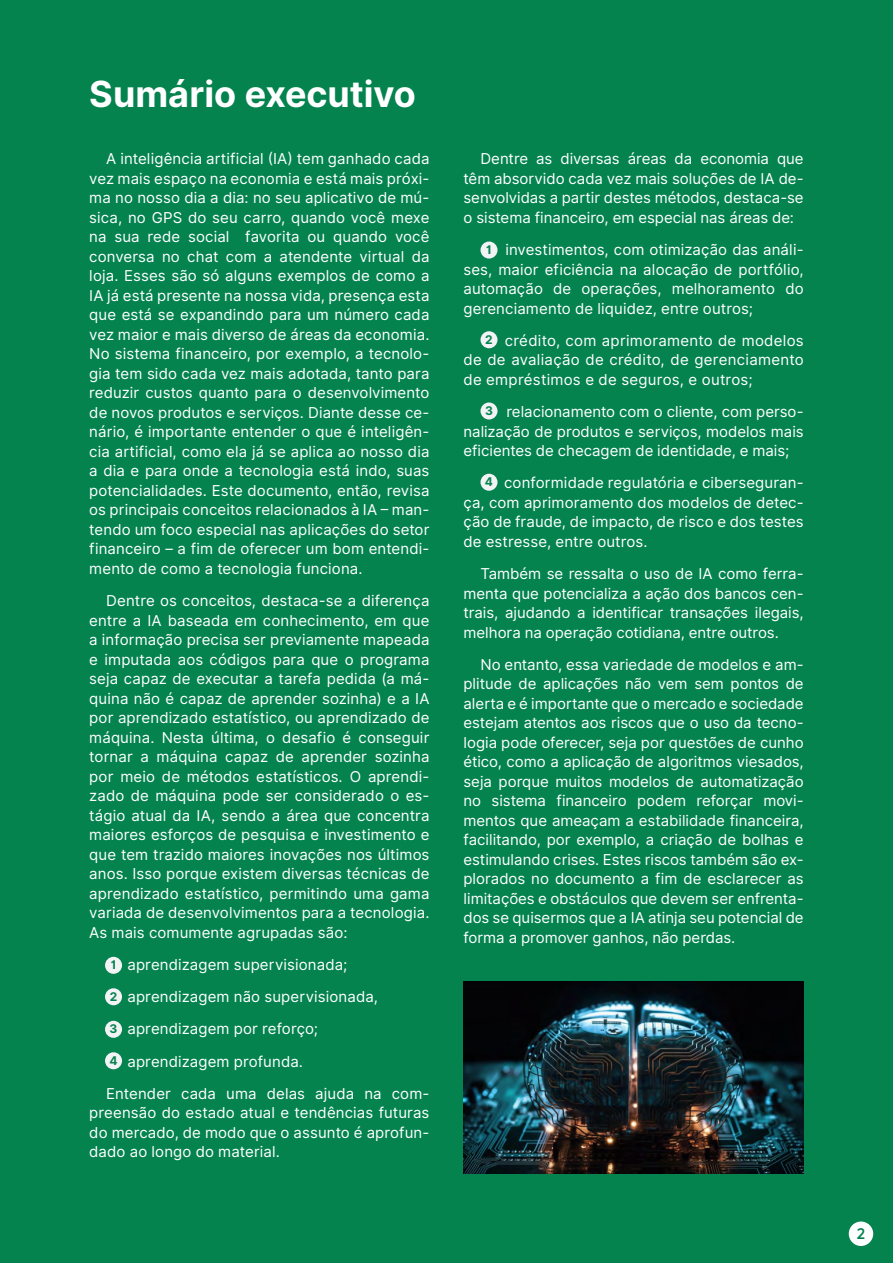
<style>
.page{position:relative;width:893px;height:1263px;background:#04834f}
.page>*{position:absolute;margin:0;border:0;box-sizing:border-box;transform-origin:0 0}
.t1{font:700 36px "Inter";color:#fff}
.t2{font:15px/19.5px "Inter";letter-spacing:.005em;color:#fff;text-align:justify}
.t3{font:700 15px "Uni Neue";color:#04834f}
.t4{font:700 12px "Inter";color:#04834f}
</style>
<div class="page">
<img style="left:463px;top:982px;width:341px;height:192px">
<div style="left:849px;top:1221px;width:24px;height:25px;background:#fff;border-radius:50%"></div>
<div style="left:105px;top:957px;width:17px;height:17px;background:#f2f3f4;border-radius:50%"></div>
<div style="left:480px;top:242px;width:17px;height:17px;background:#f2f3f4;border-radius:50%"></div>
<div style="left:105px;top:988px;width:17px;height:17px;background:#f2f3f4;border-radius:50%"></div>
<div style="left:480px;top:331px;width:17px;height:17px;background:#f2f3f4;border-radius:50%"></div>
<div style="left:105px;top:1021px;width:17px;height:17px;background:#f2f3f4;border-radius:50%"></div>
<div style="left:480px;top:402px;width:17px;height:17px;background:#f2f3f4;border-radius:50%"></div>
<div style="left:105px;top:1052px;width:17px;height:17px;background:#f2f3f4;border-radius:50%"></div>
<div style="left:480px;top:474px;width:17px;height:17px;background:#f2f3f4;border-radius:50%"></div>
<h1 class="t1" style="left:89px;top:68px;width:328px">Sumário executivo</h1>
<p class="t2" style="left:89px;top:149px;width:342px;text-indent:17px">A inteligência artificial (IA) tem ganhado cada vez mais espaço na economia e está mais próxi&shy;ma no nosso dia a dia: no seu aplicativo de mú&shy;sica, no GPS do seu carro, quando você mexe na sua rede social favorita ou quando você conversa no chat com a atendente virtual da loja. Esses são só alguns exemplos de como a IA já está presente na nossa vida, presença esta que está se expandindo para um número cada vez maior e mais diverso de áreas da economia.<br>No sistema financeiro, por exemplo, a tecnolo&shy;gia tem sido cada vez mais adotada, tanto para reduzir custos quanto para o desenvolvimento de novos produtos e serviços. Diante desse ce&shy;nário, é importante entender o que é inteligên&shy;cia artificial, como ela já se aplica ao nosso dia a dia e para onde a tecnologia está indo, suas potencialidades. Este documento, então, revisa os principais conceitos relacionados à IA – man&shy;tendo um foco especial nas aplicações do setor financeiro – a fim de oferecer um bom entendi&shy;mento de como a tecnologia funciona.</p>
<p class="t2" style="left:89px;top:591px;width:342px;text-indent:17px">Dentre os conceitos, destaca-se a diferença entre a IA baseada em conhecimento, em que a informação precisa ser previamente mapeada e imputada aos códigos para que o programa seja capaz de executar a tarefa pedida (a má&shy;quina não é capaz de aprender sozinha) e a IA por aprendizado estatístico, ou aprendizado de máquina. Nesta última, o desafio é conseguir tornar a máquina capaz de aprender sozinha por meio de métodos estatísticos. O aprendi&shy;zado de máquina pode ser considerado o es&shy;tágio atual da IA, sendo a área que concentra maiores esforços de pesquisa e investimento e que tem trazido maiores inovações nos últimos anos. Isso porque existem diversas técnicas de aprendizado estatístico, permitindo uma gama variada de desenvolvimentos para a tecnologia.<br>As mais comumente agrupadas são:</p>
<p class="t2" style="left:127px;top:955px;width:221px">aprendizagem supervisionada;</p>
<p class="t2" style="left:127px;top:987px;width:252px">aprendizagem não supervisionada,</p>
<p class="t2" style="left:127px;top:1019px;width:192px">aprendizagem por reforço;</p>
<p class="t2" style="left:127px;top:1052px;width:177px">aprendizagem profunda.</p>
<p class="t2" style="left:106px;top:1084px;width:325px">Entender cada uma delas ajuda na com-</p>
<p class="t2" style="left:89px;top:1103px;width:342px">preensão do estado atual e tendências futuras do mercado, de modo que o assunto é aprofun&shy;dado ao longo do material.</p>
<p class="t4" style="left:111px;top:956px;width:7px">1</p>
<p class="t4" style="left:110px;top:988px;width:9px">2</p>
<p class="t4" style="left:110px;top:1020px;width:9px">3</p>
<p class="t4" style="left:109px;top:1052px;width:10px">4</p>
<p class="t2" style="left:463px;top:149px;width:342px;text-indent:17px">Dentre as diversas áreas da economia que têm absorvido cada vez mais soluções de IA de&shy;senvolvidas a partir destes métodos, destaca-se o sistema financeiro, em especial nas áreas de:</p>
<p class="t2" style="left:463px;top:240px;width:342px;text-indent:42px">investimentos, com otimização das análi&shy;ses, maior eficiência na alocação de portfólio, automação de operações, melhoramento do gerenciamento de liquidez, entre outros;</p>
<p class="t2" style="left:463px;top:331px;width:342px;text-indent:41px">crédito, com aprimoramento de modelos de de avaliação de crédito, de gerenciamento de empréstimos e de seguros, e outros;</p>
<p class="t2" style="left:463px;top:402px;width:342px;text-indent:43px">relacionamento com o cliente, com perso&shy;nalização de produtos e serviços, modelos mais eficientes de checagem de identidade, e mais;</p>
<p class="t2" style="left:463px;top:473px;width:342px;text-indent:41px">conformidade regulatória e ciberseguran&shy;ça, com aprimoramento dos modelos de detec&shy;ção de fraude, de impacto, de risco e dos testes de estresse, entre outros.</p>
<p class="t2" style="left:463px;top:564px;width:342px;text-indent:17px">Também se ressalta o uso de IA como ferra&shy;menta que potencializa a ação dos bancos cen&shy;trais, ajudando a identificar transações ilegais, melhora na operação cotidiana, entre outros.</p>
<p class="t2" style="left:463px;top:655px;width:342px;text-indent:17px">No entanto, essa variedade de modelos e am&shy;plitude de aplicações não vem sem pontos de alerta e é importante que o mercado e sociedade estejam atentos aos riscos que o uso da tecno&shy;logia pode oferecer, seja por questões de cunho ético, como a aplicação de algoritmos viesados, seja porque muitos modelos de automatização no sistema financeiro podem reforçar movi&shy;mentos que ameaçam a estabilidade financeira, facilitando, por exemplo, a criação de bolhas e estimulando crises. Estes riscos também são ex&shy;plorados no documento a fim de esclarecer as limitações e obstáculos que devem ser enfrenta&shy;dos se quisermos que a IA atinja seu potencial de forma a promover ganhos, não perdas.</p>
<p class="t4" style="left:486px;top:241px;width:7px">1</p>
<p class="t4" style="left:485px;top:331px;width:9px">2</p>
<p class="t4" style="left:485px;top:402px;width:9px">3</p>
<p class="t4" style="left:485px;top:473px;width:10px">4</p>
<p class="t3" style="left:857px;top:1224px;width:10px">2</p>
</div>
